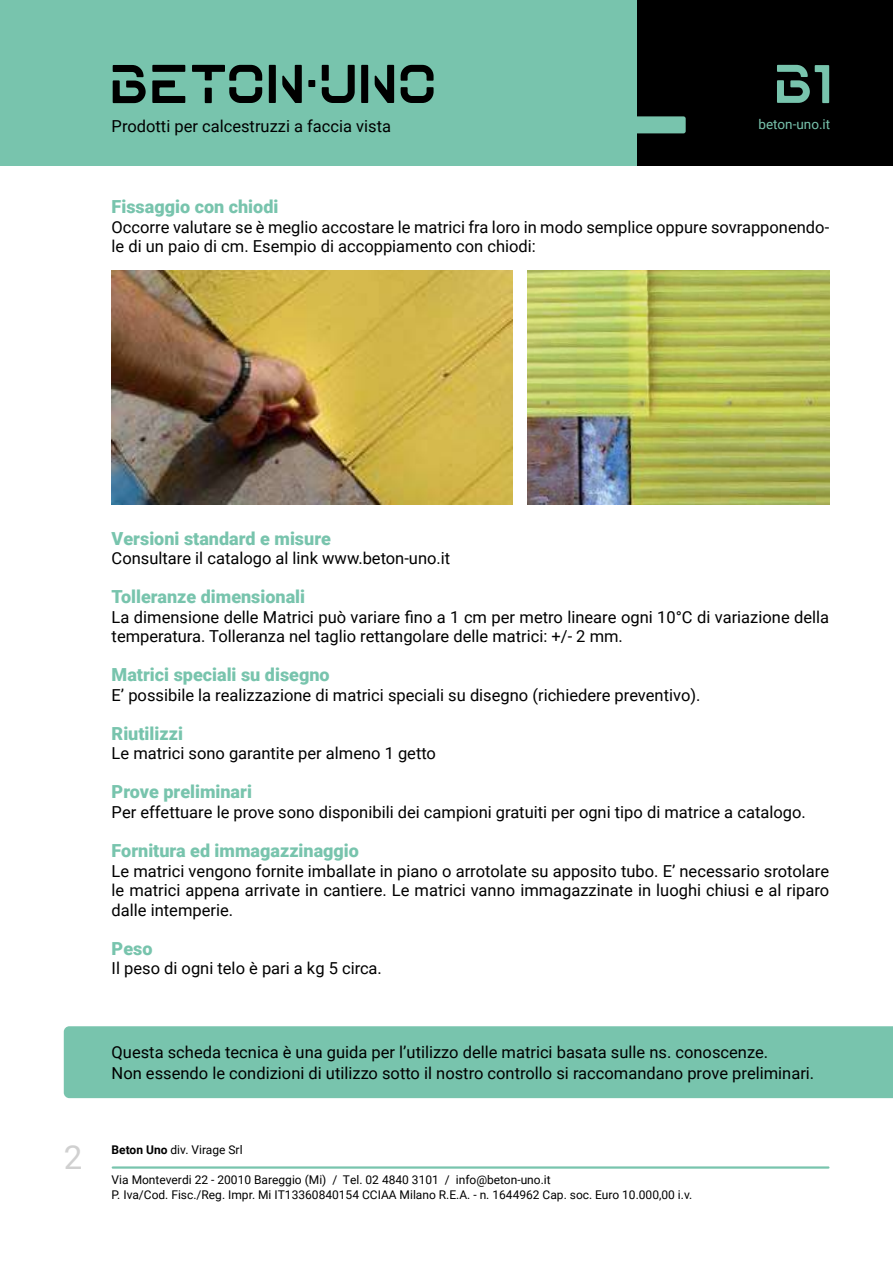
<style>
.page{position:relative;width:893px;height:1263px;background:#fff}
.page>*{position:absolute;margin:0;border:0;box-sizing:border-box;transform-origin:0 0}
.t1{font:33px "Roboto";color:#d0d0d0}
.t2{font:900 18px "Roboto";color:#78c4ad}
.t3{font:16.5px/19.5px "Roboto";color:#000}
.t4{font:13.5px "Roboto";color:#78c4ad}
.t5{font:12px/15px "Roboto";color:#000}
.s1{font-weight:700}
</style>
<div class="page">
<div style="left:0;top:0;width:893px;height:166px;background:#78c4ad"></div>
<div style="left:308px;top:80px;width:7px;height:7px;background:#000"></div>
<div style="left:269px;top:65px;width:7px;height:38px;background:#000"></div>
<svg style="left:282px;top:65px;width:20px;height:38px"></svg>
<div style="left:152px;top:65px;width:33px;height:7px;background:#000"></div>
<svg style="left:152px;top:80px;width:33px;height:23px"></svg>
<svg style="left:192px;top:65px;width:70px;height:16px"></svg>
<svg style="left:229px;top:87px;width:33px;height:16px"></svg>
<svg style="left:401px;top:65px;width:33px;height:16px"></svg>
<svg style="left:401px;top:87px;width:33px;height:16px"></svg>
<svg style="left:322px;top:65px;width:33px;height:38px"></svg>
<div style="left:322px;top:65px;width:7px;height:16px;background:#000"></div>
<div style="left:361px;top:65px;width:7px;height:38px;background:#000"></div>
<div style="left:205px;top:88px;width:7px;height:15px;background:#000"></div>
<svg style="left:375px;top:65px;width:19px;height:38px"></svg>
<svg style="left:113px;top:65px;width:33px;height:38px"></svg>
<div style="left:638px;top:0;width:255px;height:166px;background:#000"></div>
<svg style="left:777px;top:65px;width:52px;height:38px"></svg>
<img style="left:112px;top:270px;width:400px;height:234px">
<img style="left:527px;top:270px;width:302px;height:234px">
<hr style="left:113px;top:1166px;width:715px;height:3px;background:#78c4ad">
<div style="left:64px;top:1026px;width:829px;height:72px;background:#78c4ad"></div>
<svg style="left:637px;top:116px;width:49px;height:17px"></svg>
<p class="t3" style="left:112px;top:116px;width:281px">Prodotti per calcestruzzi a faccia vista</p>
<p class="t4" style="left:758px;top:115px;width:73px">beton-uno.it</p>
<p class="t2" style="left:112px;top:194px;width:168px">Fissaggio con chiodi</p>
<p class="t3" style="left:112px;top:217px;width:719px">Occorre valutare se è meglio accostare le matrici fra loro in modo semplice oppure sovrapponendo&shy;le di un paio di cm. Esempio di accoppiamento con chiodi:</p>
<h1 class="t1" style="left:64px;top:1134px;width:20px">2</h1>
<p class="t2" style="left:112px;top:526px;width:221px">Versioni standard e misure</p>
<p class="t3" style="left:112px;top:548px;width:340px">Consultare il catalogo al link www.beton-uno.it</p>
<p class="t2" style="left:112px;top:584px;width:195px">Tolleranze dimensionali</p>
<p class="t3" style="left:112px;top:607px;width:719px">La dimensione delle Matrici può variare fino a 1 cm per metro lineare ogni 10°C di variazione della temperatura. Tolleranza nel taglio rettangolare delle matrici: +/- 2 mm.</p>
<p class="t2" style="left:112px;top:662px;width:220px">Matrici speciali su disegno</p>
<p class="t3" style="left:112px;top:685px;width:590px">E’ possibile la realizzazione di matrici speciali su disegno (richiedere preventivo).</p>
<p class="t2" style="left:112px;top:721px;width:73px">Riutilizzi</p>
<p class="t3" style="left:112px;top:743px;width:326px">Le matrici sono garantite per almeno 1 getto</p>
<p class="t2" style="left:112px;top:779px;width:142px">Prove preliminari</p>
<p class="t3" style="left:112px;top:802px;width:696px">Per effettuare le prove sono disponibili dei campioni gratuiti per ogni tipo di matrice a catalogo.</p>
<p class="t2" style="left:112px;top:838px;width:249px">Fornitura ed immagazzinaggio</p>
<p class="t3" style="left:112px;top:860px;width:719px;text-align:justify">Le matrici vengono fornite imballate in piano o arrotolate su apposito tubo. E’ necessario srotolare le matrici appena arrivate in cantiere. Le matrici vanno immagazzinate in luoghi chiusi e al riparo dalle intemperie.</p>
<p class="t2" style="left:112px;top:935px;width:42px">Peso</p>
<p class="t3" style="left:112px;top:958px;width:272px">Il peso di ogni telo è pari a kg 5 circa.</p>
<p class="t3" style="left:112px;top:1041px;width:704px;line-height:21px">Questa scheda tecnica è una guida per l’utilizzo delle matrici basata sulle ns. conoscenze.<br>Non essendo le condizioni di utilizzo sotto il nostro controllo si raccomandano prove preliminari.</p>
<p class="t5" style="left:112px;top:1141px;width:132px"><span class="s1">Beton Uno</span> div. Virage Srl</p>
<p class="t5" style="left:112px;top:1171px;width:582px">Via Monteverdi 22 - 20010 Bareggio (Mi) / Tel. 02 4840 3101 / info@beton-uno.it<br>P. Iva/Cod. Fisc./Reg. Impr. Mi IT13360840154 CCIAA Milano R.E.A. - n. 1644962 Cap. soc. Euro 10.000,00 i.v.</p>
</div>
